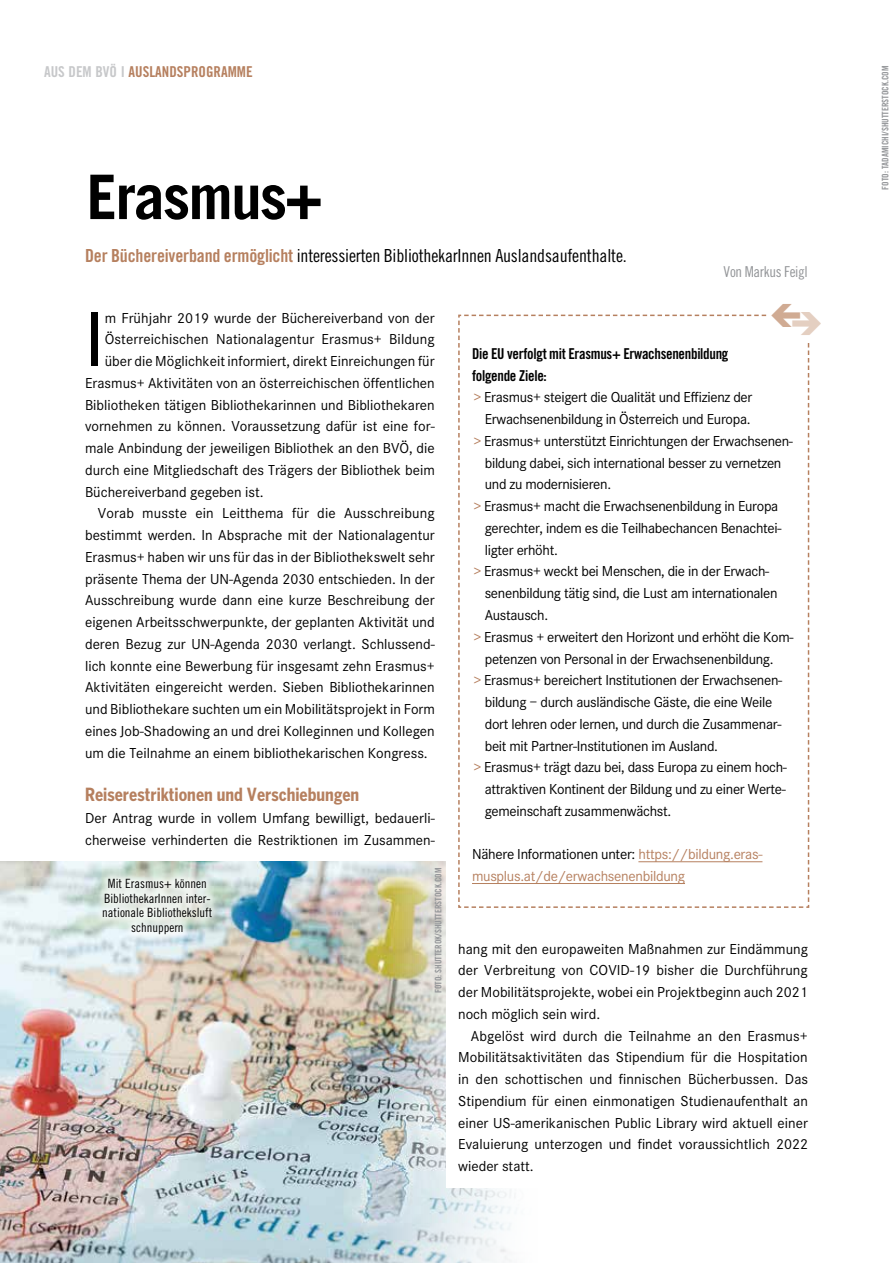
<style>
.page{position:relative;width:893px;height:1263px;background:#fff}
.page>*{position:absolute;margin:0;border:0;box-sizing:border-box;transform-origin:0 0}
.t1{font:80.25px "Corporate S";color:#000}
.t2{font:700 61.5px "Trade Gothic";letter-spacing:-.03em;color:#000}
.t3{font:18px "Trade Gothic Cond Eighteen";letter-spacing:-.01em;color:#000}
.t4{font:700 condensed 18px "Benton Gothic";color:#b6805f}
.t5{font:15px/21.8px "Corporate S";color:#000;text-align:justify}
.t6{font:15px "Corporate S";letter-spacing:-.02em;color:#000}
.t7{font:15px/21.8px "Corporate S";letter-spacing:-.02em;color:#b6805f}
.t8{font:15px/21.8px "Trade Gothic Bold Cond Twenty";letter-spacing:-.02em;color:#000}
.t9{font:15px "Trade Gothic Bold Cond Twenty";color:#b6805f}
.t10{font:15px "Trade Gothic Cond Eighteen";letter-spacing:-.02em;color:#939598}
.t11{font:12.75px/15px "Trade Gothic Cond Eighteen";color:#000;text-align:center}
.t12{font:9px "Trade Gothic Bold Cond Twenty";color:#939598}
.s1{color:#c7c8ca}
.s2{font-family:"Trade Gothic Bold Cond Twenty";color:#b6805f}
.s3{color:#b6805f}
.s4{color:#000}
</style>
<div class="page">
<img style="left:0;top:862px;width:516px;height:401px">
<div style="left:446px;top:850px;width:241px;height:337px;background:#fff"></div>
<div style="left:94px;top:869px;width:128px;height:75px;background:#fff;opacity:.75"></div>
<svg style="left:458px;top:314px;width:352px;height:594px"></svg>
<p class="t9" style="left:44px;top:62px;width:210px"><span class="s1">AUS DEM BVÖ I</span> AUSLANDSPROGRAMME</p>
<h2 class="t2" style="left:87px;top:159px;width:237px">Erasmus+</h2>
<p class="t3" style="left:85px;top:244px;width:543px"><span class="s2">Der Büchereiverband ermöglicht</span> interessierten BibliothekarInnen Auslandsaufenthalte.</p>
<p class="t10" style="left:724px;top:262px;width:86px">Von Markus Feigl</p>
<h1 class="t1" style="left:85px;top:295px;width:21px">I</h1>
<p class="t5" style="left:105px;top:307px;width:331px">m Frühjahr 2019 wurde der Büchereiverband von der</p>
<p class="t5" style="left:105px;top:329px;width:331px">Österreichischen Nationalagentur Erasmus+ Bildung</p>
<p class="t5" style="left:105px;top:351px;width:331px">über die Möglichkeit informiert, direkt Einreichungen für</p>
<p class="t5" style="left:85px;top:372px;width:351px">Erasmus+ Aktivitäten von an österreichischen öffentlichen</p>
<p class="t5" style="left:85px;top:394px;width:351px">Bibliotheken tätigen Bibliothekarinnen und Bibliothekaren</p>
<p class="t5" style="left:85px;top:416px;width:351px">vornehmen zu können. Voraussetzung dafür ist eine for-</p>
<p class="t5" style="left:85px;top:438px;width:351px">male Anbindung der jeweiligen Bibliothek an den BVÖ, die</p>
<p class="t5" style="left:85px;top:459px;width:351px">durch eine Mitgliedschaft des Trägers der Bibliothek beim</p>
<p class="t5" style="left:85px;top:481px;width:180px">Büchereiverband gegeben ist.</p>
<p class="t5" style="left:98px;top:503px;width:338px">Vorab musste ein Leitthema für die Ausschreibung</p>
<p class="t5" style="left:85px;top:525px;width:351px">bestimmt werden. In Absprache mit der Nationalagentur</p>
<p class="t5" style="left:85px;top:546px;width:351px">Erasmus+ haben wir uns für das in der Bibliothekswelt sehr</p>
<p class="t5" style="left:85px;top:568px;width:351px">präsente Thema der UN-Agenda 2030 entschieden. In der</p>
<p class="t5" style="left:85px;top:590px;width:351px">Ausschreibung wurde dann eine kurze Beschreibung der</p>
<p class="t5" style="left:85px;top:612px;width:351px">eigenen Arbeitsschwerpunkte, der geplanten Aktivität und</p>
<p class="t5" style="left:85px;top:633px;width:351px">deren Bezug zur UN-Agenda 2030 verlangt. Schlussend-</p>
<p class="t5" style="left:85px;top:655px;width:351px">lich konnte eine Bewerbung für insgesamt zehn Erasmus+</p>
<p class="t5" style="left:85px;top:677px;width:351px">Aktivitäten eingereicht werden. Sieben Bibliothekarinnen</p>
<p class="t5" style="left:85px;top:699px;width:351px">und Bibliothekare suchten um ein Mobilitätsprojekt in Form</p>
<p class="t5" style="left:85px;top:720px;width:351px">eines Job-Shadowing an und drei Kolleginnen und Kollegen</p>
<p class="t5" style="left:85px;top:742px;width:344px">um die Teilnahme an einem bibliothekarischen Kongress.</p>
<p class="t4" style="left:85px;top:784px;width:276px">Reiserestriktionen und Verschiebungen</p>
<p class="t5" style="left:85px;top:807px;width:351px">Der Antrag wurde in vollem Umfang bewilligt, bedauerli&shy;cherweise verhinderten die Restriktionen im Zusammen-</p>
<p class="t11" style="left:102px;top:875px;width:112px">Mit Erasmus+ können<br>BibliothekarInnen inter&shy;nationale Bibliotheksluft schnuppern</p>
<p class="t12" style="left:433px;top:993px;width:127px;rotate:-90deg">FOTO: SHUTTEROK/SHUTTERSTOCK.COM</p>
<p class="t8" style="left:472px;top:343px;width:258px">Die EU verfolgt mit Erasmus+ Erwachsenenbildung folgende Ziele:</p>
<p class="t6" style="left:474px;top:389px;width:280px"><span class="s3">&gt;</span> Erasmus+ steigert die Qualität und Effizienz der</p>
<p class="t6" style="left:485px;top:411px;width:267px">Erwachsenenbildung in Österreich und Europa.</p>
<p class="t6" style="left:474px;top:433px;width:321px"><span class="s3">&gt;</span> Erasmus+ unterstützt Einrichtungen der Erwachsenen-</p>
<p class="t6" style="left:485px;top:454px;width:298px">bildung dabei, sich international besser zu vernetzen</p>
<p class="t6" style="left:485px;top:476px;width:128px">und zu modernisieren.</p>
<p class="t6" style="left:474px;top:498px;width:306px"><span class="s3">&gt;</span> Erasmus+ macht die Erwachsenenbildung in Europa</p>
<p class="t6" style="left:485px;top:520px;width:298px">gerechter, indem es die Teilhabechancen Benachtei-</p>
<p class="t6" style="left:485px;top:541px;width:75px">ligter erhöht.</p>
<p class="t6" style="left:474px;top:563px;width:297px"><span class="s3">&gt;</span> Erasmus+ weckt bei Menschen, die in der Erwach-</p>
<p class="t6" style="left:485px;top:585px;width:294px">senenbildung tätig sind, die Lust am internationalen</p>
<p class="t6" style="left:485px;top:607px;width:65px">Austausch.</p>
<p class="t6" style="left:474px;top:628px;width:321px"><span class="s3">&gt;</span> Erasmus + erweitert den Horizont und erhöht die Kom-</p>
<p class="t6" style="left:485px;top:650px;width:290px">petenzen von Personal in der Erwachsenenbildung.</p>
<p class="t6" style="left:474px;top:672px;width:310px"><span class="s3">&gt;</span> Erasmus+ bereichert Institutionen der Erwachsenen-</p>
<p class="t6" style="left:485px;top:694px;width:289px">bildung – durch ausländische Gäste, die eine Weile</p>
<p class="t6" style="left:485px;top:715px;width:298px">dort lehren oder lernen, und durch die Zusammenar-</p>
<p class="t6" style="left:485px;top:737px;width:235px">beit mit Partner-Institutionen im Ausland.</p>
<p class="t6" style="left:474px;top:759px;width:315px"><span class="s3">&gt;</span> Erasmus+ trägt dazu bei, dass Europa zu einem hoch-</p>
<p class="t6" style="left:485px;top:781px;width:303px">attraktiven Kontinent der Bildung und zu einer Werte-</p>
<p class="t6" style="left:485px;top:802px;width:188px">gemeinschaft zusammenwächst.</p>
<p class="t7" style="left:472px;top:844px;width:292px"><span class="s4">Nähere Informationen unter:</span> https://bildung.eras&shy;musplus.at/de/erwachsenenbildung</p>
<p class="t5" style="left:458px;top:938px;width:351px">hang mit den europaweiten Maßnahmen zur Eindämmung der Verbreitung von COVID-19 bisher die Durchführung der Mobilitätsprojekte, wobei ein Projektbeginn auch 2021 noch möglich sein wird.</p>
<p class="t5" style="left:458px;top:1025px;width:352px;text-indent:13px">Abgelöst wird durch die Teilnahme an den Erasmus+ Mobilitätsaktivitäten das Stipendium für die Hospitation in den schottischen und finnischen Bücherbussen. Das Stipendium für einen einmonatigen Studienaufenthalt an einer US-amerikanischen Public Library wird aktuell einer Evaluierung unterzogen und findet voraussichtlich 2022 wieder statt.</p>
<p class="t12" style="left:880px;top:190px;width:126px;rotate:-90deg">FOTO: TADAMICHI/SHUTTERSTOCK.COM</p>
</div>
